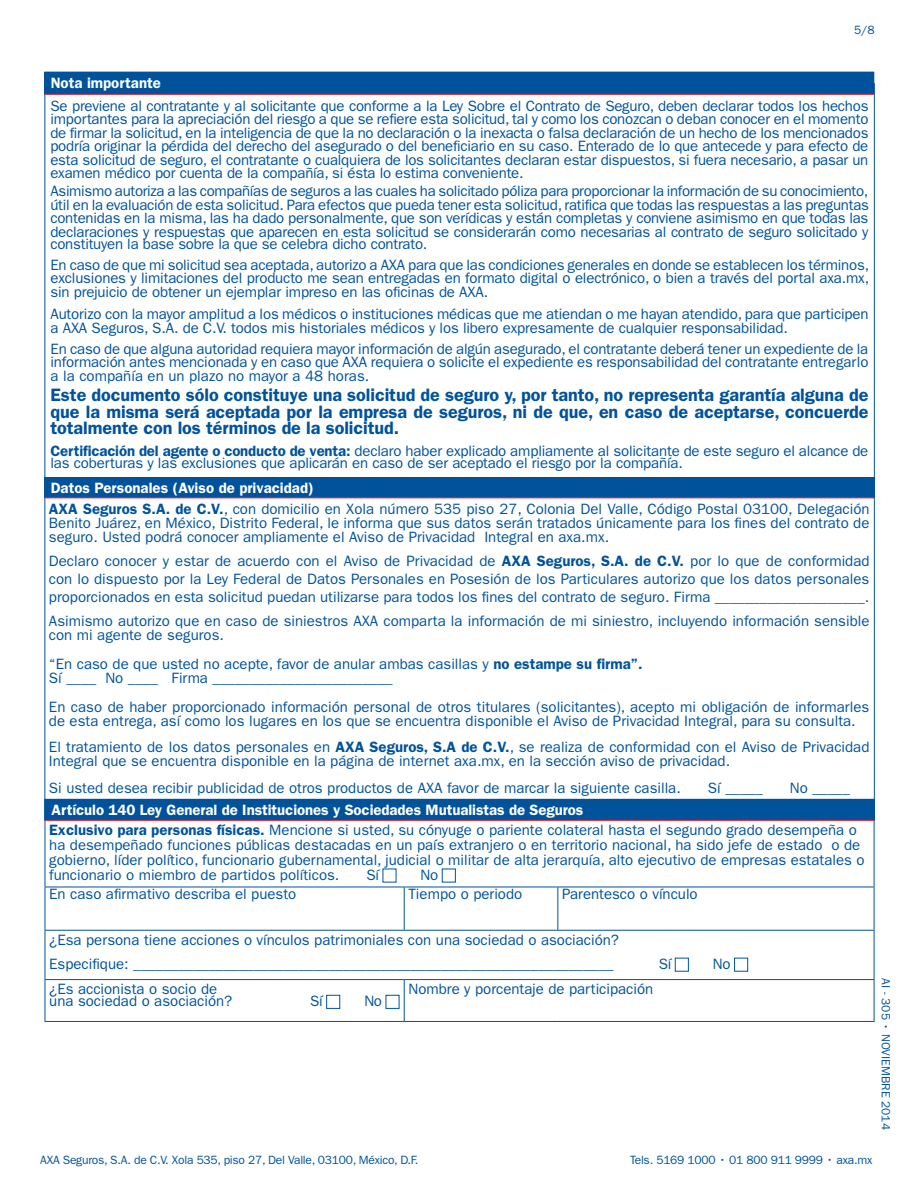
<style>
.page{position:relative;width:915px;height:1191px;background:#fff}
.page>*{position:absolute;margin:0;border:0;box-sizing:border-box;transform-origin:0 0}
.t1{font:600 18px/16.5px "ITC Franklin Gothic Std";letter-spacing:-.005em;color:#00539b;text-align:justify}
.t2{font:15px/13.5px "ITC Franklin Gothic Std";color:#00539b}
.t3{font:600 15px "ITC Franklin Gothic Std";letter-spacing:-.005em;color:#fff}
.t4{font:12px "ITC Franklin Gothic Std";letter-spacing:-.02em;color:#00539b}
.t5{font:12px "ITC Franklin Gothic Std";color:#00539b}
.s1{font-weight:600}
.s2{font-weight:600;color:#fff}
</style>
<div class="page">
<div style="left:45px;top:72px;width:828px;height:22px;background:#00539b"></div>
<svg style="left:873px;top:72px;width:1px;height:22px"></svg>
<svg style="left:44px;top:73px;width:1px;height:21px"></svg>
<hr style="left:44px;top:72px;width:829px;height:1px;background:#00539b">
<hr style="left:44px;top:94px;width:829px;height:1px;background:#ef3e42">
<hr style="left:45px;top:1021px;width:261px;height:1px;background:#00539b">
<hr style="left:306px;top:1021px;width:98px;height:1px;background:#00539b">
<hr style="left:404px;top:1021px;width:153px;height:1px;background:#00539b">
<hr style="left:557px;top:1021px;width:317px;height:1px;background:#00539b">
<hr style="left:45px;top:820px;width:1px;height:66px;background:#00539b">
<hr style="left:873px;top:820px;width:1px;height:66px;background:#00539b">
<hr style="left:45px;top:887px;width:1px;height:43px;background:#00539b">
<hr style="left:45px;top:886px;width:261px;height:1px;background:#00539b">
<hr style="left:306px;top:886px;width:98px;height:1px;background:#00539b">
<hr style="left:403px;top:887px;width:1px;height:43px;background:#00539b">
<hr style="left:404px;top:886px;width:153px;height:1px;background:#00539b">
<hr style="left:557px;top:887px;width:1px;height:43px;background:#00539b">
<hr style="left:557px;top:886px;width:317px;height:1px;background:#00539b">
<hr style="left:873px;top:887px;width:1px;height:43px;background:#00539b">
<hr style="left:45px;top:930px;width:1px;height:49px;background:#00539b">
<hr style="left:45px;top:930px;width:261px;height:1px;background:#00539b">
<hr style="left:306px;top:930px;width:98px;height:1px;background:#00539b">
<hr style="left:404px;top:930px;width:153px;height:1px;background:#00539b">
<hr style="left:557px;top:930px;width:317px;height:1px;background:#00539b">
<hr style="left:873px;top:930px;width:1px;height:49px;background:#00539b">
<hr style="left:45px;top:980px;width:1px;height:41px;background:#00539b">
<hr style="left:45px;top:979px;width:261px;height:1px;background:#00539b">
<hr style="left:306px;top:979px;width:98px;height:1px;background:#00539b">
<hr style="left:403px;top:980px;width:1px;height:41px;background:#00539b">
<hr style="left:404px;top:979px;width:153px;height:1px;background:#00539b">
<hr style="left:557px;top:979px;width:317px;height:1px;background:#00539b">
<hr style="left:873px;top:980px;width:1px;height:41px;background:#00539b">
<svg style="left:382px;top:868px;width:14px;height:14px"></svg>
<div style="left:326px;top:995px;width:14px;height:13px;background:#fff;border:1px solid #00539b"></div>
<div style="left:45px;top:799px;width:829px;height:21px;background:#00539b"></div>
<hr style="left:44px;top:820px;width:830px;height:1px;background:#ef3e42">
<svg style="left:44px;top:800px;width:1px;height:20px"></svg>
<hr style="left:44px;top:799px;width:830px;height:1px;background:#00539b">
<div style="left:44px;top:477px;width:830px;height:21px;background:#00539b"></div>
<hr style="left:44px;top:497px;width:830px;height:1px;background:#ef3e42">
<p class="t4" style="left:853px;top:23px;width:22px">5/8</p>
<p class="t3" style="left:51px;top:74px;width:112px">Nota importante</p>
<p class="t2" style="left:50px;top:99px;width:819px;text-align:justify">Se previene al contratante y al solicitante que conforme a la Ley Sobre el Contrato de Seguro, deben declarar todos los hechos importantes para la apreciación del riesgo a que se refiere esta solicitud, tal y como los conozcan o deban conocer en el momento de firmar la solicitud, en la inteligencia de que la no declaración o la inexacta o falsa declaración de un hecho de los mencionados podría originar la pérdida del derecho del asegurado o del beneficiario en su caso. Enterado de lo que antecede y para efecto de esta solicitud de seguro, el contratante o cualquiera de los solicitantes declaran estar dispuestos, si fuera necesario, a pasar un examen médico por cuenta de la compañía, si ésta lo estima conveniente.</p>
<p class="t2" style="left:50px;top:184px;width:819px;text-align:justify">Asimismo autoriza a las compañías de seguros a las cuales ha solicitado póliza para proporcionar la información de su conocimiento, útil en la evaluación de esta solicitud. Para efectos que pueda tener esta solicitud, ratifica que todas las respuestas a las preguntas contenidas en la misma, las ha dado personalmente, que son verídicas y están completas y conviene asimismo en que todas las declaraciones y respuestas que aparecen en esta solicitud se considerarán como necesarias al contrato de seguro solicitado y</p>
<p class="t2" style="left:50px;top:233px;width:819px;line-height:20.7px">constituyen la base sobre la que se celebra dicho contrato.<br>En caso de que mi solicitud sea aceptada, autorizo a AXA para que las condiciones generales en donde se establecen los términos,</p>
<p class="t2" style="left:50px;top:271px;width:820px">exclusiones y limitaciones del producto me sean entregadas en formato digital o electrónico, o bien a través del portal axa.mx, sin prejuicio de obtener un ejemplar impreso en las oficinas de AXA.</p>
<p class="t2" style="left:50px;top:308px;width:819px">Autorizo con la mayor amplitud a los médicos o instituciones médicas que me atiendan o me hayan atendido, para que participen a AXA Seguros, S.A. de C.V. todos mis historiales médicos y los libero expresamente de cualquier responsabilidad.</p>
<p class="t2" style="left:50px;top:342px;width:819px;text-align:justify">En caso de que alguna autoridad requiera mayor información de algún asegurado, el contratante deberá tener un expediente de la información antes mencionada y en caso que AXA requiera o solicite el expediente es responsabilidad del contratante entregarlo a la compañía en un plazo no mayor a 48 horas.</p>
<p class="t1" style="left:50px;top:387px;width:819px">Este documento sólo constituye una solicitud de seguro y, por tanto, no representa garantía alguna de que la misma será aceptada por la empresa de seguros, ni de que, en caso de aceptarse, concuerde totalmente con los términos de la solicitud.</p>
<p class="t2" style="left:50px;top:445px;width:819px;line-height:12.3px"><span class="s1">Certificación del agente o conducto de venta:</span> declaro haber explicado ampliamente al solicitante de este seguro el alcance de las coberturas y las exclusiones que aplicarán en caso de ser aceptado el riesgo por la compañía.</p>
<p class="t2" style="left:49px;top:478px;width:821px;line-height:20.5px"><span class="s2">Datos Personales (Aviso de privacidad)<br></span><span class="s1">AXA Seguros S.A. de C.V.</span>, con domicilio en Xola número 535 piso 27, Colonia Del Valle, Código Postal 03100, Delegación</p>
<p class="t2" style="left:49px;top:516px;width:821px;line-height:14.2px">Benito Juárez, en México, Distrito Federal, le informa que sus datos serán tratados únicamente para los fines del contrato de seguro. Usted podrá conocer ampliamente el Aviso de Privacidad Integral en axa.mx.</p>
<p class="t2" style="left:49px;top:552px;width:821px;line-height:18px;text-align:justify">Declaro conocer y estar de acuerdo con el Aviso de Privacidad de <span class="s1">AXA Seguros, S.A. de C.V.</span> por lo que de conformidad con lo dispuesto por la Ley Federal de Datos Personales en Posesión de los Particulares autorizo que los datos personales proporcionados en esta solicitud puedan utilizarse para todos los fines del contrato de seguro. Firma ____________________.</p>
<p class="t2" style="left:49px;top:614px;width:821px;line-height:14.2px">Asimismo autorizo que en caso de siniestros AXA comparta la información de mi siniestro, incluyendo información sensible con mi agente de seguros.</p>
<p class="t2" style="left:49px;top:657px;width:595px;line-height:14.2px">“En caso de que usted no acepte, favor de anular ambas casillas y <span class="s1">no estampe su firma”.<br></span>Sí ____ No ____ Firma ________________________</p>
<p class="t2" style="left:49px;top:699px;width:821px;line-height:14.2px">En caso de haber proporcionado información personal de otros titulares (solicitantes), acepto mi obligación de informarles de esta entrega, así como los lugares en los que se encuentra disponible el Aviso de Privacidad Integral, para su consulta.</p>
<p class="t2" style="left:49px;top:740px;width:821px;line-height:14.2px">El tratamiento de los datos personales en <span class="s1">AXA Seguros, S.A de C.V.</span>, se realiza de conformidad con el Aviso de Privacidad<br>Integral que se encuentra disponible en la página de internet axa.mx, en la sección aviso de privacidad.</p>
<p class="t2" style="left:49px;top:781px;width:633px">Si usted desea recibir publicidad de otros productos de AXA favor de marcar la siguiente casilla.</p>
<p class="t2" style="left:707px;top:781px;width:56px">Sí _____</p>
<p class="t2" style="left:789px;top:781px;width:61px">No _____</p>
<p class="t3" style="left:51px;top:801px;width:533px">Artículo 140 Ley General de Instituciones y Sociedades Mutualistas de Seguros</p>
<p class="t2" style="left:49px;top:822px;width:816px;line-height:15px"><span class="s1">Exclusivo para personas físicas.</span> Mencione si usted, su cónyuge o pariente colateral hasta el segundo grado desempeña o ha desempeñado funciones públicas destacadas en un país extranjero o en territorio nacional, ha sido jefe de estado o de gobierno, líder político, funcionario gubernamental, judicial o militar de alta jerarquía, alto ejecutivo de empresas estatales o funcionario o miembro de partidos políticos.</p>
<p class="t2" style="left:366px;top:868px;width:14px">Sí</p>
<p class="t2" style="left:420px;top:868px;width:19px">No</p>
<p class="t2" style="left:49px;top:887px;width:248px">En caso afirmativo describa el puesto</p>
<p class="t2" style="left:408px;top:887px;width:115px">Tiempo o periodo</p>
<p class="t2" style="left:562px;top:887px;width:137px">Parentesco o vínculo</p>
<p class="t2" style="left:49px;top:927px;width:571px;line-height:24px">¿Esa persona tiene acciones o vínculos patrimoniales con una sociedad o asociación?<br>Especifique: ________________________________________________________________</p>
<p class="t2" style="left:658px;top:957px;width:14px">Sí</p>
<p class="t2" style="left:712px;top:957px;width:19px">No</p>
<p class="t2" style="left:49px;top:983px;width:184px;line-height:12px">¿Es accionista o socio de una sociedad o asociación?</p>
<p class="t2" style="left:310px;top:994px;width:14px">Sí</p>
<p class="t2" style="left:364px;top:994px;width:19px">No</p>
<p class="t2" style="left:408px;top:982px;width:246px">Nombre y porcentaje de participación</p>
<p class="t5" style="left:892px;top:978px;width:153px;rotate:90deg">AI - 305 • NOVIEMBRE 2014</p>
<p class="t4" style="left:40px;top:1152px;width:379px">AXA Seguros, S.A. de C.V. Xola 535, piso 27, Del Valle, 03100, México, D.F.</p>
<p class="t4" style="left:630px;top:1152px;width:243px">Tels. 5169 1000 • 01 800 911 9999 • axa.mx</p>
</div>
